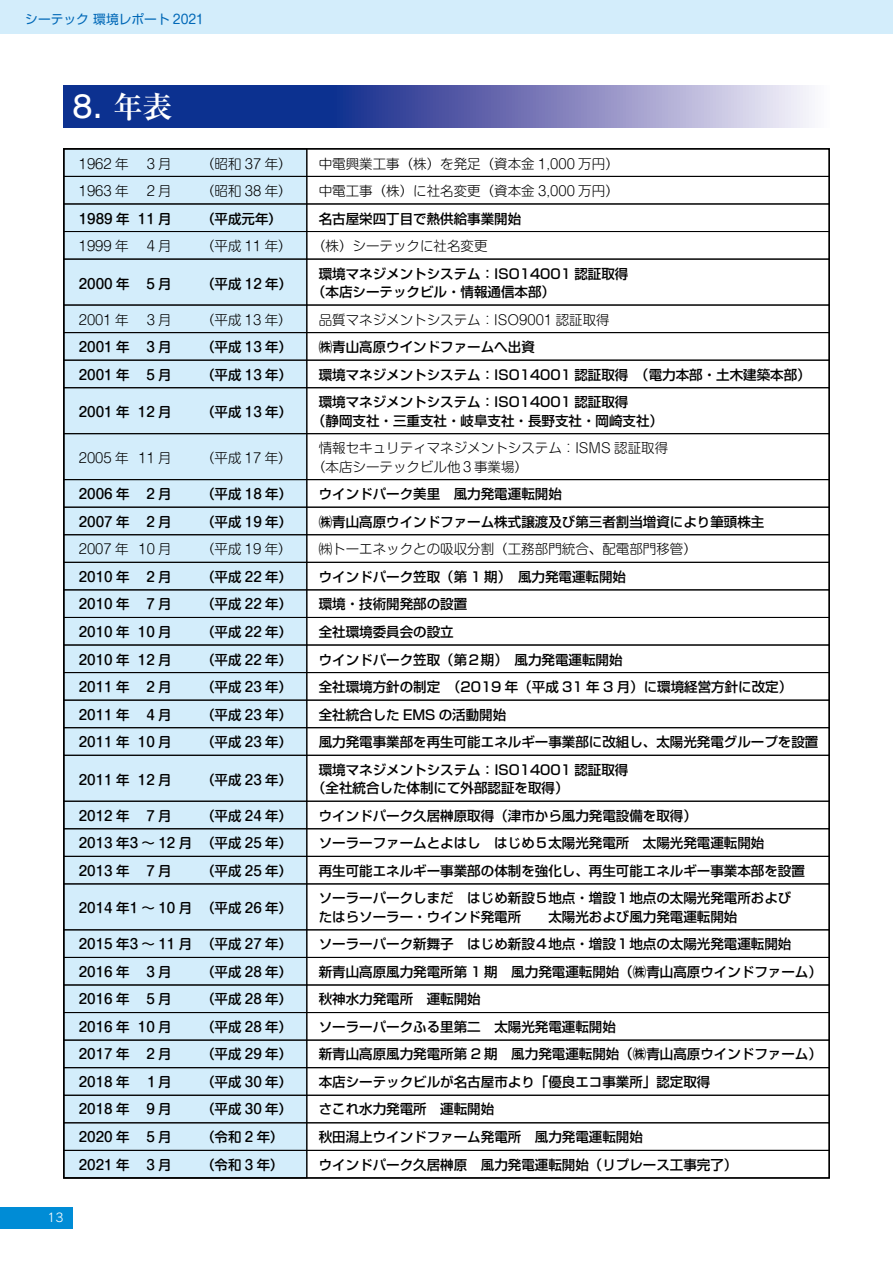
<style>
.page{position:relative;width:893px;height:1263px;background:#fff}
.page>*{position:absolute;margin:0;border:0;box-sizing:border-box;transform-origin:0 0}
.t1{font:30px "Rodin NTLG Pro DB";color:#fff}
.t2{font:500 13.5px/18.6px "Shin Go Pr 5";color:#000}
.t3{font:500 13.5px "Shin M Go Pro";color:#000}
.t4{font:300 13.5px/18.6px "Shin M Go Pro";color:#000}
.t5{font:12.75px "Shin Go Pro";color:#0068b7}
.t6{font:12px "Rodin NTLG Pro M";color:#fff}
.s1{font-family:"Shin M Go Pro"}
.s2{font-family:"Ryumin Pro";font-weight:700}
</style>
<div class="page">
<div style="left:0;top:1207px;width:72px;height:21px;background:#008cd6"></div>
<div style="left:0;top:0;width:893px;height:34px;background:#d3edfb"></div>
<div style="left:64px;top:149px;width:243px;height:1029px;background:#d3edfb"></div>
<svg style="left:64px;top:85px;width:745px;height:43px;background:#5a69af"></svg>
<div style="left:64px;top:176px;width:765px;height:28px;border:1px solid #000"></div>
<div style="left:64px;top:231px;width:765px;height:28px;border:1px solid #000"></div>
<div style="left:64px;top:259px;width:765px;height:46px;border:1px solid #000"></div>
<div style="left:64px;top:305px;width:765px;height:28px;border:1px solid #000"></div>
<div style="left:64px;top:433px;width:765px;height:47px;border:1px solid #000"></div>
<div style="left:64px;top:755px;width:765px;height:46px;border:1px solid #000"></div>
<div style="left:64px;top:332px;width:765px;height:28px;border:1px solid #000"></div>
<div style="left:64px;top:360px;width:765px;height:28px;border:1px solid #000"></div>
<div style="left:64px;top:479px;width:765px;height:28px;border:1px solid #000"></div>
<div style="left:64px;top:507px;width:765px;height:28px;border:1px solid #000"></div>
<div style="left:64px;top:534px;width:765px;height:28px;border:1px solid #000"></div>
<div style="left:64px;top:562px;width:765px;height:28px;border:1px solid #000"></div>
<div style="left:64px;top:617px;width:765px;height:28px;border:1px solid #000"></div>
<div style="left:64px;top:645px;width:765px;height:28px;border:1px solid #000"></div>
<div style="left:64px;top:672px;width:765px;height:28px;border:1px solid #000"></div>
<div style="left:64px;top:700px;width:765px;height:28px;border:1px solid #000"></div>
<div style="left:64px;top:727px;width:765px;height:28px;border:1px solid #000"></div>
<div style="left:64px;top:801px;width:765px;height:28px;border:1px solid #000"></div>
<div style="left:64px;top:884px;width:765px;height:46px;border:1px solid #000"></div>
<div style="left:64px;top:828px;width:765px;height:28px;border:1px solid #000"></div>
<div style="left:64px;top:856px;width:765px;height:28px;border:1px solid #000"></div>
<div style="left:64px;top:957px;width:765px;height:28px;border:1px solid #000"></div>
<div style="left:64px;top:1012px;width:765px;height:28px;border:1px solid #000"></div>
<div style="left:64px;top:1040px;width:765px;height:28px;border:1px solid #000"></div>
<div style="left:64px;top:1067px;width:765px;height:28px;border:1px solid #000"></div>
<div style="left:64px;top:1095px;width:765px;height:28px;border:1px solid #000"></div>
<div style="left:64px;top:1122px;width:765px;height:28px;border:1px solid #000"></div>
<div style="left:64px;top:1150px;width:765px;height:28px;border:1px solid #000"></div>
<p class="t5" style="left:25px;top:9px;width:180px">シーテック 環境レポート <span class="s1">2021</span></p>
<h1 class="t1" style="left:72px;top:86px;width:101px">8. <span class="s2">年表</span></h1>
<p class="t4" style="left:79px;top:153px;width:51px">1962 年</p>
<p class="t4" style="left:147px;top:153px;width:27px">3 月</p>
<p class="t4" style="left:201px;top:153px;width:92px">（昭和 37 年）</p>
<p class="t4" style="left:319px;top:153px;width:301px">中電興業工事（株）を発足（資本金 1,000 万円）</p>
<p class="t4" style="left:79px;top:180px;width:51px">1963 年</p>
<p class="t4" style="left:147px;top:180px;width:27px">2 月</p>
<p class="t4" style="left:201px;top:180px;width:92px">（昭和 38 年）</p>
<p class="t4" style="left:319px;top:180px;width:301px">中電工事（株）に社名変更（資本金 3,000 万円）</p>
<p class="t3" style="left:79px;top:208px;width:95px">1989 年 11 月</p>
<p class="t3" style="left:201px;top:208px;width:82px">（平成元年）</p>
<p class="t2" style="left:319px;top:208px;width:204px">名古屋栄四丁目で熱供給事業開始</p>
<p class="t4" style="left:79px;top:235px;width:51px">1999 年</p>
<p class="t4" style="left:147px;top:235px;width:27px">4 月</p>
<p class="t4" style="left:201px;top:235px;width:92px">（平成 11 年）</p>
<p class="t4" style="left:312px;top:235px;width:177px">（株）シーテックに社名変更</p>
<p class="t3" style="left:79px;top:273px;width:95px">2000 年 5 月</p>
<p class="t3" style="left:201px;top:273px;width:93px">（平成 12 年）</p>
<p class="t2" style="left:312px;top:263px;width:318px;text-indent:7px">環境マネジメントシステム：ISO14001 認証取得（本店シーテックビル・情報通信本部）</p>
<p class="t4" style="left:79px;top:309px;width:51px">2001 年</p>
<p class="t4" style="left:147px;top:309px;width:27px">3 月</p>
<p class="t4" style="left:201px;top:309px;width:92px">（平成 13 年）</p>
<p class="t4" style="left:319px;top:309px;width:292px">品質マネジメントシステム：ISO9001 認証取得</p>
<p class="t3" style="left:79px;top:336px;width:95px">2001 年 3 月</p>
<p class="t3" style="left:201px;top:336px;width:93px">（平成 13 年）</p>
<p class="t3" style="left:319px;top:336px;width:217px">㈱青山高原ウインドファームへ出資</p>
<p class="t3" style="left:79px;top:364px;width:95px">2001 年 5 月</p>
<p class="t3" style="left:201px;top:364px;width:93px">（平成 13 年）</p>
<p class="t2" style="left:319px;top:364px;width:493px">環境マネジメントシステム：ISO14001 認証取得　（電力本部・土木建築本部）</p>
<p class="t3" style="left:79px;top:401px;width:95px">2001 年 12 月</p>
<p class="t3" style="left:201px;top:401px;width:93px">（平成 13 年）</p>
<p class="t2" style="left:312px;top:392px;width:352px;text-indent:7px">環境マネジメントシステム：ISO14001 認証取得<br>（静岡支社・三重支社・岐阜支社・長野支社・岡崎支社）</p>
<p class="t4" style="left:79px;top:447px;width:95px">2005 年 11 月</p>
<p class="t4" style="left:201px;top:447px;width:92px">（平成 17 年）</p>
<p class="t4" style="left:312px;top:437px;width:358px;text-indent:7px">情報セキュリティマネジメントシステム：ISMS 認証取得（本店シーテックビル他３事業場）</p>
<p class="t3" style="left:79px;top:483px;width:95px">2006 年 2 月</p>
<p class="t3" style="left:201px;top:483px;width:93px">（平成 18 年）</p>
<p class="t2" style="left:319px;top:484px;width:244px">ウインドパーク美里　風力発電運転開始</p>
<p class="t3" style="left:79px;top:511px;width:95px">2007 年 2 月</p>
<p class="t3" style="left:201px;top:511px;width:93px">（平成 19 年）</p>
<p class="t2" style="left:319px;top:511px;width:447px">㈱青山高原ウインドファーム株式譲渡及び第三者割当増資により筆頭株主</p>
<p class="t4" style="left:79px;top:538px;width:95px">2007 年 10 月</p>
<p class="t4" style="left:201px;top:538px;width:92px">（平成 19 年）</p>
<p class="t4" style="left:319px;top:538px;width:380px">㈱トーエネックとの吸収分割（工務部門統合、配電部門移管）</p>
<p class="t3" style="left:79px;top:566px;width:95px">2010 年 2 月</p>
<p class="t3" style="left:201px;top:566px;width:93px">（平成 22 年）</p>
<p class="t2" style="left:319px;top:566px;width:309px">ウインドパーク笠取（第 1 期）　風力発電運転開始</p>
<p class="t3" style="left:79px;top:593px;width:95px">2010 年 7 月</p>
<p class="t3" style="left:201px;top:593px;width:93px">（平成 22 年）</p>
<p class="t2" style="left:319px;top:594px;width:150px">環境・技術開発部の設置</p>
<p class="t3" style="left:79px;top:621px;width:95px">2010 年 10 月</p>
<p class="t3" style="left:201px;top:621px;width:93px">（平成 22 年）</p>
<p class="t2" style="left:319px;top:621px;width:136px">全社環境委員会の設立</p>
<p class="t3" style="left:79px;top:648px;width:95px">2010 年 12 月</p>
<p class="t3" style="left:201px;top:648px;width:93px">（平成 22 年）</p>
<p class="t2" style="left:319px;top:649px;width:305px">ウインドパーク笠取（第２期）　風力発電運転開始</p>
<p class="t3" style="left:79px;top:676px;width:95px">2011 年 2 月</p>
<p class="t3" style="left:201px;top:676px;width:93px">（平成 23 年）</p>
<p class="t2" style="left:319px;top:676px;width:475px">全社環境方針の制定　（2019 年（平成 31 年 3 月）に環境経営方針に改定）</p>
<p class="t3" style="left:79px;top:703px;width:95px">2011 年 4 月</p>
<p class="t3" style="left:201px;top:703px;width:93px">（平成 23 年）</p>
<p class="t2" style="left:319px;top:704px;width:189px">全社統合した EMS の活動開始</p>
<p class="t3" style="left:79px;top:731px;width:95px">2011 年 10 月</p>
<p class="t3" style="left:201px;top:731px;width:93px">（平成 23 年）</p>
<p class="t2" style="left:319px;top:731px;width:501px">風力発電事業部を再生可能エネルギー事業部に改組し、太陽光発電グループを設置</p>
<p class="t3" style="left:79px;top:769px;width:95px">2011 年 12 月</p>
<p class="t3" style="left:201px;top:769px;width:93px">（平成 23 年）</p>
<p class="t2" style="left:312px;top:759px;width:318px;text-indent:7px">環境マネジメントシステム：ISO14001 認証取得（全社統合した体制にて外部認証を取得）</p>
<p class="t3" style="left:79px;top:805px;width:95px">2012 年 7 月</p>
<p class="t3" style="left:201px;top:805px;width:93px">（平成 24 年）</p>
<p class="t2" style="left:319px;top:805px;width:379px">ウインドパーク久居榊原取得（津市から風力発電設備を取得）</p>
<p class="t3" style="left:79px;top:832px;width:215px">2013 年 3 ～ 12 月 （平成 25 年）</p>
<p class="t2" style="left:319px;top:832px;width:447px">ソーラーファームとよはし　はじめ５太陽光発電所　太陽光発電運転開始</p>
<p class="t3" style="left:79px;top:860px;width:95px">2013 年 7 月</p>
<p class="t3" style="left:201px;top:860px;width:93px">（平成 25 年）</p>
<p class="t2" style="left:319px;top:860px;width:487px">再生可能エネルギー事業部の体制を強化し、再生可能エネルギー事業本部を設置</p>
<p class="t3" style="left:79px;top:897px;width:215px">2014 年 1 ～ 10 月 （平成 26 年）</p>
<p class="t2" style="left:319px;top:887px;width:474px">ソーラーパークしまだ　はじめ新設５地点・増設１地点の太陽光発電所およびたはらソーラー・ウインド発電所　　太陽光および風力発電運転開始</p>
<p class="t3" style="left:79px;top:933px;width:215px">2015 年 3 ～ 11 月 （平成 27 年）</p>
<p class="t2" style="left:319px;top:934px;width:474px">ソーラーパーク新舞子　はじめ新設４地点・増設１地点の太陽光発電運転開始</p>
<p class="t3" style="left:79px;top:961px;width:95px">2016 年 3 月</p>
<p class="t3" style="left:201px;top:961px;width:93px">（平成 28 年）</p>
<p class="t2" style="left:319px;top:961px;width:504px">新青山高原風力発電所第 1 期　風力発電運転開始（㈱青山高原ウインドファーム）</p>
<p class="t3" style="left:79px;top:988px;width:95px">2016 年 5 月</p>
<p class="t3" style="left:201px;top:988px;width:93px">（平成 28 年）</p>
<p class="t2" style="left:319px;top:989px;width:163px">秋神水力発電所　運転開始</p>
<p class="t3" style="left:79px;top:1016px;width:95px">2016 年 10 月</p>
<p class="t3" style="left:201px;top:1016px;width:93px">（平成 28 年）</p>
<p class="t2" style="left:319px;top:1016px;width:298px">ソーラーパークふる里第二　太陽光発電運転開始</p>
<p class="t3" style="left:79px;top:1043px;width:95px">2017 年 2 月</p>
<p class="t3" style="left:201px;top:1043px;width:93px">（平成 29 年）</p>
<p class="t2" style="left:319px;top:1044px;width:504px">新青山高原風力発電所第 2 期　風力発電運転開始（㈱青山高原ウインドファーム）</p>
<p class="t3" style="left:79px;top:1071px;width:95px">2018 年 １月</p>
<p class="t3" style="left:201px;top:1071px;width:93px">（平成 30 年）</p>
<p class="t2" style="left:319px;top:1071px;width:393px">本店シーテックビルが名古屋市より「優良エコ事業所」認定取得</p>
<p class="t3" style="left:79px;top:1098px;width:95px">2018 年 9 月</p>
<p class="t3" style="left:201px;top:1098px;width:93px">（平成 30 年）</p>
<p class="t2" style="left:319px;top:1099px;width:177px">さこれ水力発電所　運転開始</p>
<p class="t3" style="left:79px;top:1126px;width:95px">2020 年 5 月</p>
<p class="t3" style="left:201px;top:1126px;width:84px">（令和 2 年）</p>
<p class="t2" style="left:319px;top:1126px;width:325px">秋田潟上ウインドファーム発電所　風力発電運転開始</p>
<p class="t3" style="left:79px;top:1153px;width:95px">2021 年 3 月</p>
<p class="t3" style="left:201px;top:1153px;width:84px">（令和 3 年）</p>
<p class="t2" style="left:319px;top:1154px;width:420px">ウインドパーク久居榊原　風力発電運転開始（リプレース工事完了）</p>
<p class="t6" style="left:47px;top:1210px;width:18px">13</p>
</div>
